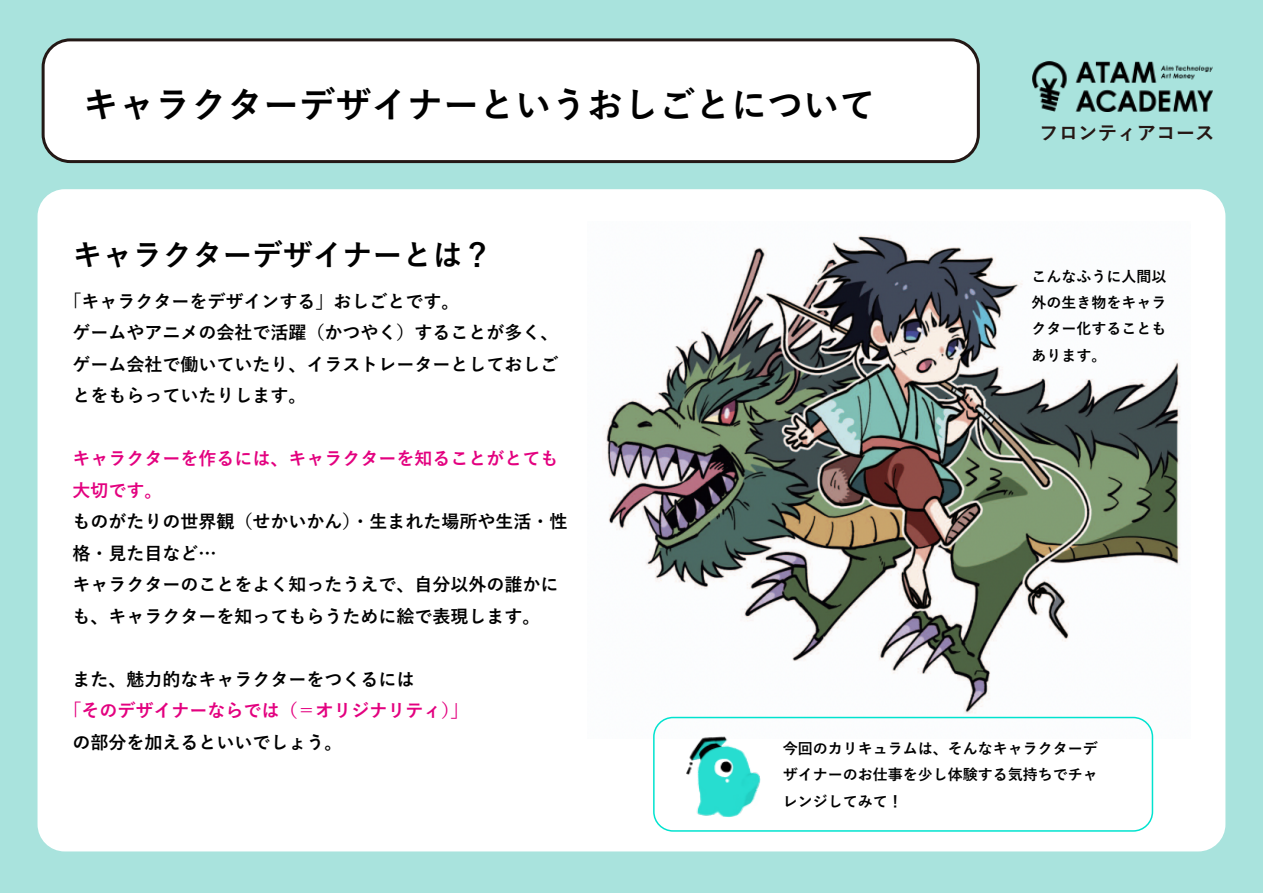
<style>
.page{position:relative;width:1263px;height:893px;background:#a9e3dd}
.page>*{position:absolute;margin:0;border:0;box-sizing:border-box;transform-origin:0 0}
.t1{font:700 36px "Yu Go";color:#000}
.t2{font:700 30px "Yu Go";color:#000}
.t3{font:700 19.5px "Yu Go";color:#251714}
.t4{font:700 18px/31.5px "Yu Go";color:#000}
.t5{font:700 18px/31.5px "Yu Go";color:#e3007f}
.t6{font:700 15px/26.2px "Yu Go";color:#000;text-align:justify}
</style>
<div class="page">
<div style="left:38px;top:189px;width:1187px;height:662px;background:#fff;border-radius:27px"></div>
<div style="left:43px;top:40px;width:935px;height:122px;background:#fff;border-radius:27px"></div>
<div style="left:42px;top:38px;width:938px;height:125px;border:3px solid #231815;border-radius:27px"></div>
<img style="left:1033px;top:62px;width:180px;height:50px">
<img style="left:604px;top:235px;width:577px;height:504px">
<img style="left:686px;top:733px;width:77px;height:84px">
<div style="left:653px;top:717px;width:500px;height:115px;border:2px solid #00e3cf;border-radius:19px"></div>
<h1 class="t1" style="left:83px;top:85px;width:793px">キャラクターデザイナーというおしごとについて</h1>
<h2 class="t2" style="left:73px;top:238px;width:421px">キャラクターデザイナーとは？</h2>
<p class="t4" style="left:73px;top:286px;width:487px;text-indent:-9px">「キャラクターをデザインする」おしごとです。<br>ゲームやアニメの会社で活躍（かつやく）することが多く、ゲーム会社で働いていたり、イラストレーターとしておしごとをもらっていたりします。</p>
<p class="t5" style="left:73px;top:443px;width:487px">キャラクターを作るには、キャラクターを知ることがとても大切です。</p>
<p class="t4" style="left:73px;top:506px;width:496px">ものがたりの世界観（せかいかん）・生まれた場所や生活・性格・見た目など…<br>キャラクターのことをよく知ったうえで、自分以外の誰かにも、キャラクターを知ってもらうために絵で表現します。</p>
<p class="t3" style="left:1039px;top:121px;width:177px">フロンティアコース</p>
<p class="t6" style="left:1031px;top:264px;width:136px">こんなふうに人間以外の生き物をキャラクター化することもあります。</p>
<p class="t4" style="left:73px;top:664px;width:343px">また、魅力的なキャラクターをつくるには</p>
<p class="t5" style="left:64px;top:695px;width:406px">「そのデザイナーならでは（＝オリジナリティ）」</p>
<p class="t4" style="left:73px;top:727px;width:271px">の部分を加えるといいでしょう。</p>
<p class="t6" style="left:783px;top:736px;width:316px">今回のカリキュラムは、そんなキャラクターデザイナーのお仕事を少し体験する気持ちでチャレンジしてみて！</p>
</div>
